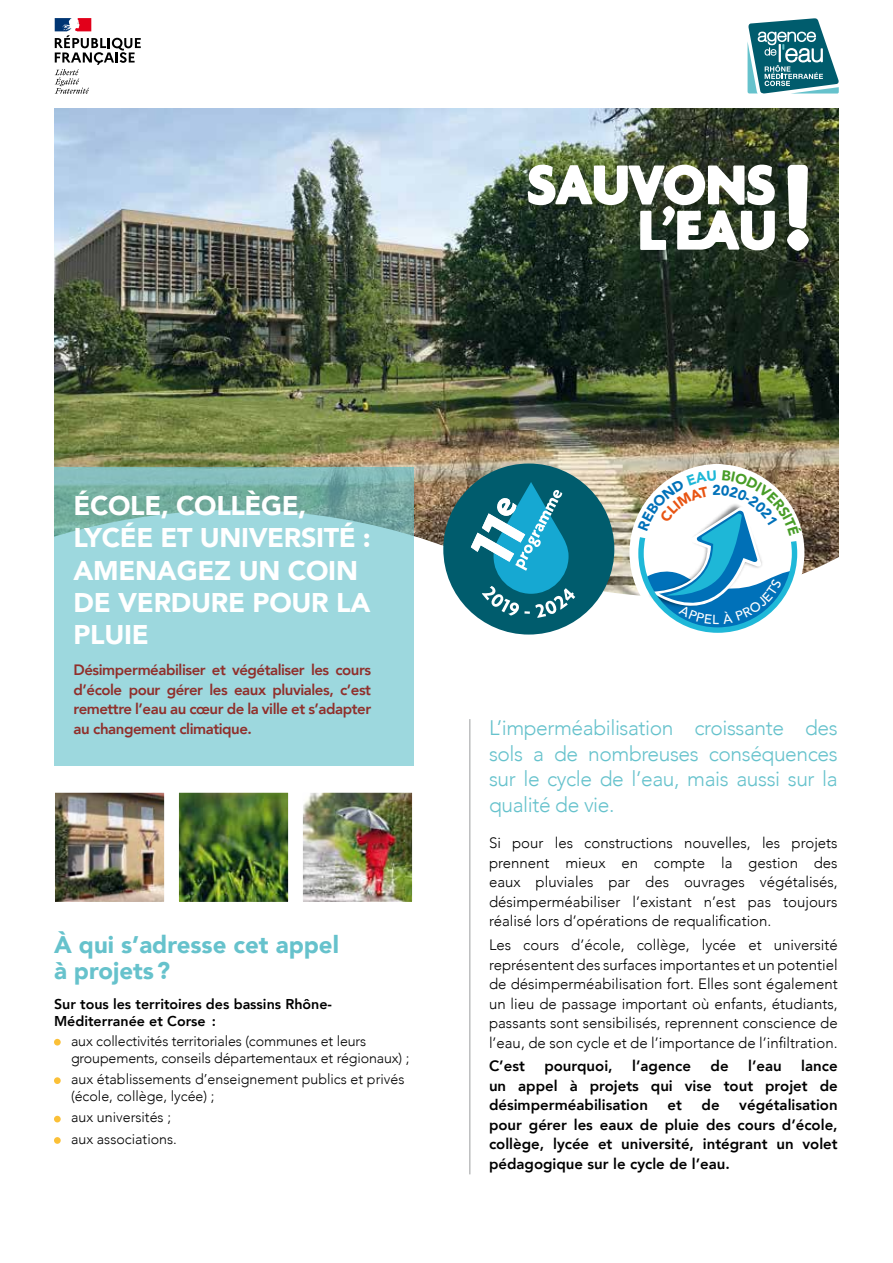
<style>
.page{position:relative;width:893px;height:1263px;background:#fff}
.page>*{position:absolute;margin:0;border:0;box-sizing:border-box;transform-origin:0 0}
.t1{font:900 27px/32.4px "Avenir";letter-spacing:-.01em;color:#fff}
.t2{font:900 24px/25.5px "Avenir";color:#66c2cc}
.t3{font:300 21px/25.5px "Avenir";letter-spacing:-.02em;color:#66c2cc;text-align:justify}
.t4{font:300 15px/19.5px "Avenir";color:#000;text-align:justify}
.t5{font:800 15px/19.5px "Avenir";color:#000;text-align:justify}
.t6{font:800 15px/19.5px "Avenir";letter-spacing:-.03em;color:#902f2b;text-align:justify}
.t7{font:300 14.25px/17.1px "Avenir";letter-spacing:-.005em;color:#000}
.t8{font:800 14.25px/17.1px "Avenir";color:#000}
</style>
<div class="page">
<img style="left:54px;top:108px;width:785px;height:136px">
<img style="left:54px;top:244px;width:785px;height:561px">
<hr style="left:469px;top:719px;width:1px;height:455px;background:#9c9e9f">
<svg style="left:54px;top:467px;width:359px;height:298px;fill:#9dd8de"></svg>
<div style="left:54px;top:1039px;width:7px;height:6px;background:#fbc037;border-radius:50%"></div>
<div style="left:54px;top:1077px;width:7px;height:7px;background:#fbc037;border-radius:50%"></div>
<div style="left:54px;top:1116px;width:7px;height:6px;background:#fbc037;border-radius:50%"></div>
<div style="left:54px;top:1137px;width:7px;height:7px;background:#fbc037;border-radius:50%"></div>
<img style="left:180px;top:794px;width:107px;height:107px">
<div style="left:178px;top:792px;width:111px;height:111px;border:1px solid #fff"></div>
<img style="left:304px;top:794px;width:107px;height:107px">
<div style="left:302px;top:792px;width:111px;height:111px;border:1px solid #fff"></div>
<img style="left:56px;top:794px;width:107px;height:107px">
<div style="left:54px;top:792px;width:111px;height:111px;border:1px solid #fff"></div>
<svg style="left:747px;top:18px;width:92px;height:76px"></svg>
<svg style="left:55px;top:18px;width:86px;height:76px"></svg>
<svg style="left:787px;top:165px;width:21px;height:64px"></svg>
<svg style="left:787px;top:229px;width:22px;height:22px"></svg>
<svg style="left:528px;top:165px;width:247px;height:85px"></svg>
<div style="left:443px;top:463px;width:171px;height:171px;background:#005c6d;border-radius:50%"></div>
<svg style="left:471px;top:482px;width:104px;height:136px"></svg>
<svg style="left:629px;top:464px;width:175px;height:177px"></svg>
<h1 class="t1" style="left:74px;top:488px;width:299px">ÉCOLE, COLLÈGE,<br>LYCÉE ET UNIVERSITÉ :<br>AMENAGEZ UN COIN<br>DE VERDURE POUR LA<br>PLUIE</h1>
<p class="t6" style="left:74px;top:660px;width:299px">Désimperméabiliser et végétaliser les cours d’école pour gérer les eaux pluviales, c’est remettre l’eau au cœur de la ville et s’adapter au changement climatique.</p>
<h2 class="t2" style="left:54px;top:931px;width:286px">À qui s’adresse cet appel à projets?</h2>
<p class="t8" style="left:54px;top:995px;width:280px">Sur tous les territoires des bassins Rhône-<br>Méditerranée et Corse :</p>
<p class="t7" style="left:71px;top:1032px;width:340px">aux collectivités territoriales (communes et leurs groupements, conseils départementaux et régionaux) ;</p>
<p class="t7" style="left:71px;top:1070px;width:335px">aux établissements d’enseignement publics et privés (école, collège, lycée) ;</p>
<p class="t7" style="left:71px;top:1107px;width:107px;line-height:21.3px">aux universités ; aux associations.</p>
<h3 class="t3" style="left:489px;top:715px;width:350px">L’imperméabilisation croissante des sols a de nombreuses conséquences sur le cycle de l’eau, mais aussi sur la qualité de vie.</h3>
<p class="t4" style="left:489px;top:833px;width:350px">Si pour les constructions nouvelles, les projets prennent mieux en compte la gestion des eaux pluviales par des ouvrages végétalisés, désimperméabiliser l’existant n’est pas toujours réalisé lors d’opérations de requalification.</p>
<p class="t4" style="left:489px;top:935px;width:350px">Les cours d’école, collège, lycée et université représentent des surfaces importantes et un potentiel de désimperméabilisation fort. Elles sont également un lieu de passage important où enfants, étudiants, passants sont sensibilisés, reprennent conscience de l’eau, de son cycle et de l’importance de l’infiltration.</p>
<p class="t5" style="left:489px;top:1056px;width:37px">C’est</p>
<p class="t5" style="left:544px;top:1056px;width:70px">pourquoi,</p>
<p class="t5" style="left:632px;top:1056px;width:60px">l’agence</p>
<p class="t5" style="left:711px;top:1056px;width:20px">de</p>
<p class="t5" style="left:748px;top:1056px;width:35px">l’eau</p>
<p class="t5" style="left:489px;top:1056px;width:350px;text-indent:312px">lance un appel à projets qui vise tout projet de désimperméabilisation</p>
<p class="t5" style="left:489px;top:1095px;width:350px;text-indent:250px">végétalisation pour gérer les eaux de pluie des cours d’école, collège, lycée et université, intégrant un volet pédagogique sur le cycle de l’eau.</p>
<p class="t5" style="left:668px;top:1095px;width:16px">et</p>
<p class="t5" style="left:702px;top:1095px;width:20px">de</p>
</div>
